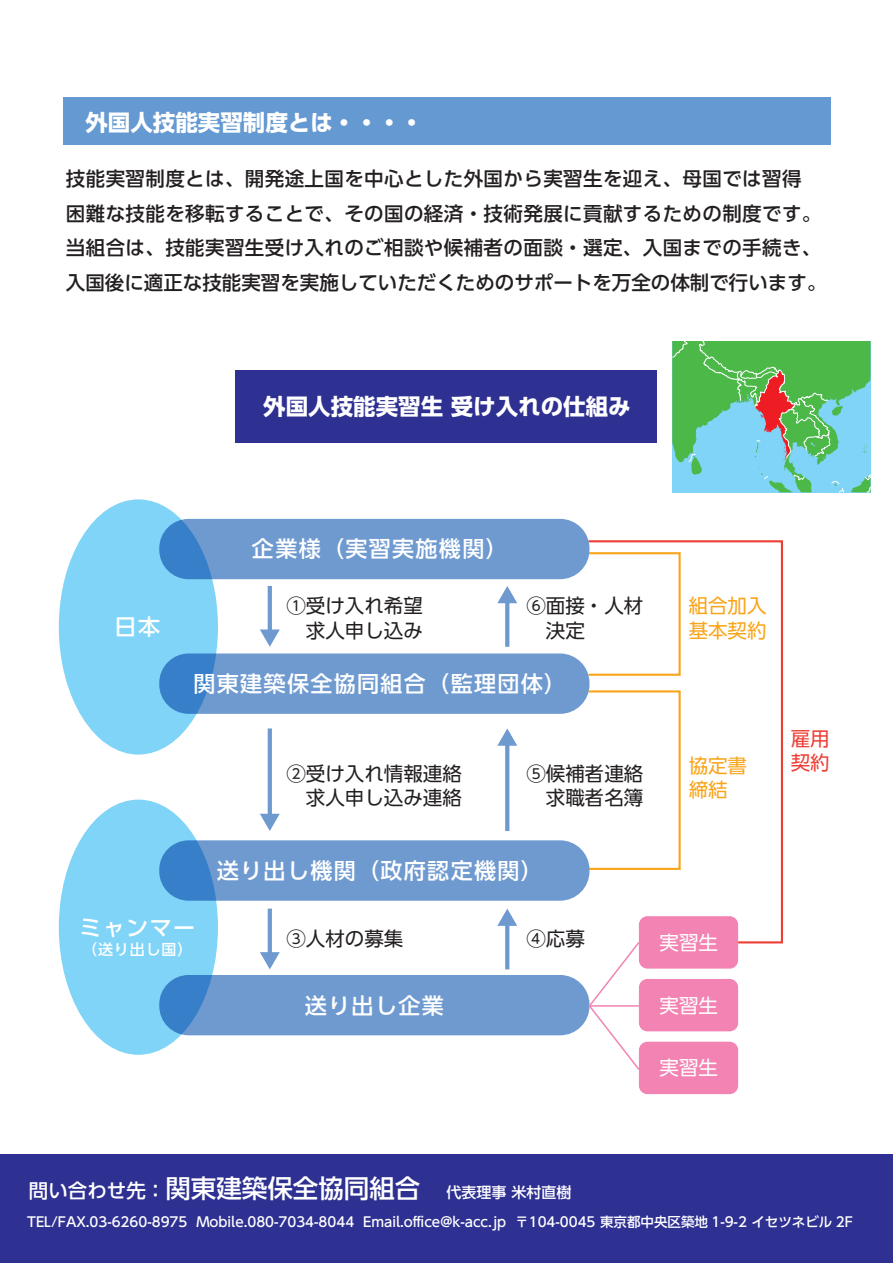
<style>
.page{position:relative;width:893px;height:1263px;background:#fff}
.page>*{position:absolute;margin:0;border:0;box-sizing:border-box;transform-origin:0 0}
.t1{font:500 25.5px "UD Shin Go Pro";color:#fff}
.t2{font:700 22.5px "UD Shin Go Pro";color:#fff}
.t3{font:500 22.05px "UD Shin Go Pro";letter-spacing:.06em;color:#fff}
.t4{font:500 19.5px/34.5px "UD Shin Go Pro";letter-spacing:.02em;color:#231f20}
.t5{font:19.5px/24.5px "UD Shin Go Pro";color:#231f20}
.t6{font:19.5px/24.5px "UD Shin Go Pro";color:#f9a51b}
.t7{font:19.5px "UD Shin Go Pro";color:#fff}
.t8{font:19.5px/24.5px "UD Shin Go Pro";color:#ee3e35}
.t9{font:500 15px "UD Shin Go Pro";letter-spacing:.06em;color:#fff}
.t10{font:500 13.5px "UD Shin Go Pro";color:#fff}
.s1{font-size:19.5px}
.s2{font-size:15px}
</style>
<div class="page">
<svg style="left:672px;top:341px;width:199px;height:152px;background:#6dbf96"></svg>
<div style="left:59px;top:499px;width:159px;height:256px;background:#80d4f7;border-radius:50%"></div>
<div style="left:0;top:1154px;width:893px;height:109px;background:#2e3092"></div>
<div style="left:63px;top:97px;width:767px;height:48px;background:#6599d1"></div>
<div style="left:159px;top:519px;width:430px;height:60px;background:#6f9ad0;border-radius:29px"></div>
<div style="left:159px;top:653px;width:430px;height:61px;background:#6f9ad0;border-radius:29px"></div>
<div style="left:59px;top:800px;width:159px;height:255px;background:#80d4f7;border-radius:50%"></div>
<div style="left:159px;top:840px;width:430px;height:61px;background:#6f9ad0;border-radius:29px"></div>
<div style="left:159px;top:975px;width:430px;height:60px;background:#6f9ad0;border-radius:29px"></div>
<svg style="left:505px;top:926px;width:4px;height:43px"></svg>
<svg style="left:497px;top:908px;width:20px;height:18px"></svg>
<hr style="left:268px;top:908px;width:4px;height:47px;background:#6f9ad0">
<svg style="left:260px;top:952px;width:20px;height:17px"></svg>
<svg style="left:505px;top:603px;width:4px;height:44px"></svg>
<svg style="left:497px;top:586px;width:20px;height:17px"></svg>
<hr style="left:268px;top:586px;width:4px;height:46px;background:#6f9ad0">
<svg style="left:260px;top:629px;width:20px;height:18px"></svg>
<svg style="left:505px;top:746px;width:4px;height:85px"></svg>
<svg style="left:497px;top:728px;width:20px;height:18px"></svg>
<hr style="left:268px;top:728px;width:4px;height:88px;background:#6f9ad0">
<svg style="left:260px;top:814px;width:20px;height:17px"></svg>
<div style="left:639px;top:916px;width:99px;height:52px;background:#f283b3;border-radius:9px"></div>
<div style="left:639px;top:979px;width:99px;height:52px;background:#f283b3;border-radius:9px"></div>
<div style="left:639px;top:1042px;width:99px;height:52px;background:#f283b3;border-radius:9px"></div>
<svg style="left:587px;top:943px;width:54px;height:128px"></svg>
<hr style="left:589px;top:1005px;width:50px;height:2px;background:#f283b3">
<svg style="left:589px;top:540px;width:194px;height:403px"></svg>
<div style="left:236px;top:370px;width:421px;height:73px;background:#2e3092"></div>
<p class="t2" style="left:85px;top:104px;width:339px">外国人技能実習制度とは・・・・</p>
<p class="t4" style="left:66px;top:161px;width:762px">技能実習制度とは、開発途上国を中心とした外国から実習生を迎え、母国では習得<br>困難な技能を移転することで、その国の経済・技術発展に貢献するための制度です。当組合は、技能実習生受け入れのご相談や候補者の面談・選定、入国までの手続き、入国後に適正な技能実習を実施していただくためのサポートを万全の体制で行います。</p>
<p class="t2" style="left:263px;top:388px;width:369px">外国人技能実習生 受け入れの仕組み</p>
<p class="t3" style="left:115px;top:609px;width:47px">日本</p>
<p class="t3" style="left:252px;top:531px;width:257px">企業様（実習実施機関）</p>
<p class="t5" style="left:286px;top:593px;width:138px">①受け入れ希望　求人申し込み</p>
<p class="t5" style="left:526px;top:593px;width:118px">⑥面接・人材　決定</p>
<p class="t6" style="left:688px;top:593px;width:79px">組合加入基本契約</p>
<p class="t3" style="left:194px;top:666px;width:374px">関東建築保全協同組合（監理団体）</p>
<p class="t5" style="left:286px;top:761px;width:177px">②受け入れ情報連絡　求人申し込み連絡</p>
<p class="t6" style="left:688px;top:752px;width:60px">協定書締結</p>
<p class="t5" style="left:526px;top:761px;width:118px">⑤候補者連絡　求職者名簿</p>
<p class="t3" style="left:217px;top:853px;width:327px">送り出し機関（政府認定機関）</p>
<p class="t3" style="left:80px;top:909px;width:117px">ミャンマー</p>
<p class="t9" style="left:82px;top:937px;width:112px">（送り出し国）</p>
<p class="t5" style="left:286px;top:926px;width:118px">③人材の募集</p>
<p class="t5" style="left:526px;top:926px;width:60px">④応募</p>
<p class="t3" style="left:305px;top:987px;width:140px">送り出し企業</p>
<p class="t7" style="left:660px;top:927px;width:60px">実習生</p>
<p class="t7" style="left:660px;top:989px;width:60px">実習生</p>
<p class="t7" style="left:660px;top:1052px;width:60px">実習生</p>
<p class="t8" style="left:791px;top:725px;width:40px">雇用契約</p>
<h1 class="t1" style="left:29px;top:1168px;width:544px"><span class="s1">問い合わせ先：</span>関東建築保全協同組合 <span class="s2">代表理事 米村直樹</span></h1>
<p class="t10" style="left:27px;top:1211px;width:827px">TEL/FAX.03-6260-8975 Mobile.080-7034-8044 Email.office@k-acc.jp 〒104-0045 東京都中央区築地 1-9-2 イセツネビル 2F</p>
</div>
